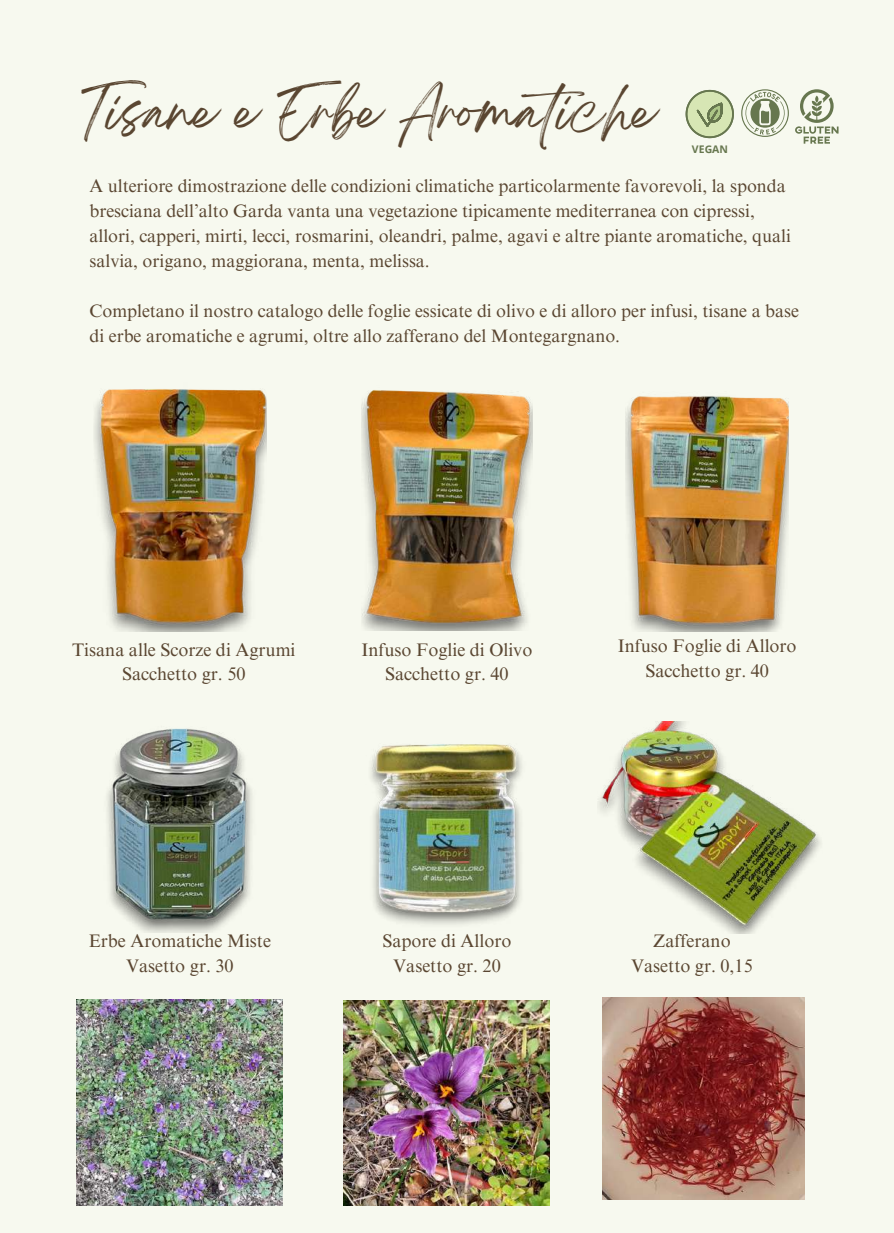
<style>
.page{position:relative;width:894px;height:1233px;background:#fff}
.page>*{position:absolute;margin:0;border:0;box-sizing:border-box;transform-origin:0 0}
.t1{font:45px "Breathing";color:#5a4631}
.t2{font:18.15px/24.8px "Times NRMT Pro";color:#5a4631;text-align:center}
.t3{font:18px/25px "Times NRMT Pro";color:#5a4631}
.t4{font:700 10.5px "Open Sans";color:#67774f}
</style>
<div class="page">
<div style="left:0;top:0;width:893px;height:1233px;background:#f7f9ef"></div>
<svg style="left:795px;top:89px;width:43px;height:54px"></svg>
<svg style="left:741px;top:89px;width:47px;height:48px"></svg>
<svg style="left:685px;top:90px;width:48px;height:48px"></svg>
<img style="left:94px;top:389px;width:173px;height:242px">
<img style="left:361px;top:390px;width:171px;height:241px">
<img style="left:625px;top:396px;width:163px;height:235px">
<img style="left:107px;top:728px;width:145px;height:205px">
<img style="left:371px;top:744px;width:151px;height:181px">
<img style="left:598px;top:722px;width:223px;height:211px">
<img style="left:77px;top:1000px;width:206px;height:206px">
<img style="left:344px;top:1000px;width:205px;height:206px">
<img style="left:602px;top:998px;width:202px;height:201px">
<h1 class="t1" style="left:81px;top:98px;width:575px">Tisane e Erbe Aromatiche</h1>
<p class="t4" style="left:691px;top:142px;width:38px">VEGAN</p>
<p class="t3" style="left:89px;top:176px;width:702px">A ulteriore dimostrazione delle condizioni climatiche particolarmente favorevoli, la sponda bresciana dell’alto Garda vanta una vegetazione tipicamente mediterranea con cipressi, allori, capperi, mirti, lecci, rosmarini, oleandri, palme, agavi e altre piante aromatiche, quali salvia, origano, maggiorana, menta, melissa.</p>
<p class="t3" style="left:89px;top:301px;width:710px">Completano il nostro catalogo delle foglie essicate di olivo e di alloro per infusi, tisane a base di erbe aromatiche e agrumi, oltre allo zafferano del Montegargnano.</p>
<p class="t2" style="left:72px;top:639px;width:225px">Tisana alle Scorze di Agrumi<br>Sacchetto gr. 50</p>
<p class="t2" style="left:361px;top:639px;width:172px">Infuso Foglie di Olivo<br>Sacchetto gr. 40</p>
<p class="t2" style="left:617px;top:636px;width:180px">Infuso Foglie di Alloro<br>Sacchetto gr. 40</p>
<p class="t2" style="left:89px;top:930px;width:184px">Erbe Aromatiche Miste<br>Vasetto gr. 30</p>
<p class="t2" style="left:382px;top:930px;width:131px">Sapore di Alloro<br>Vasetto gr. 20</p>
<p class="t2" style="left:631px;top:930px;width:123px">Zafferano<br>Vasetto gr. 0,15</p>
</div>
